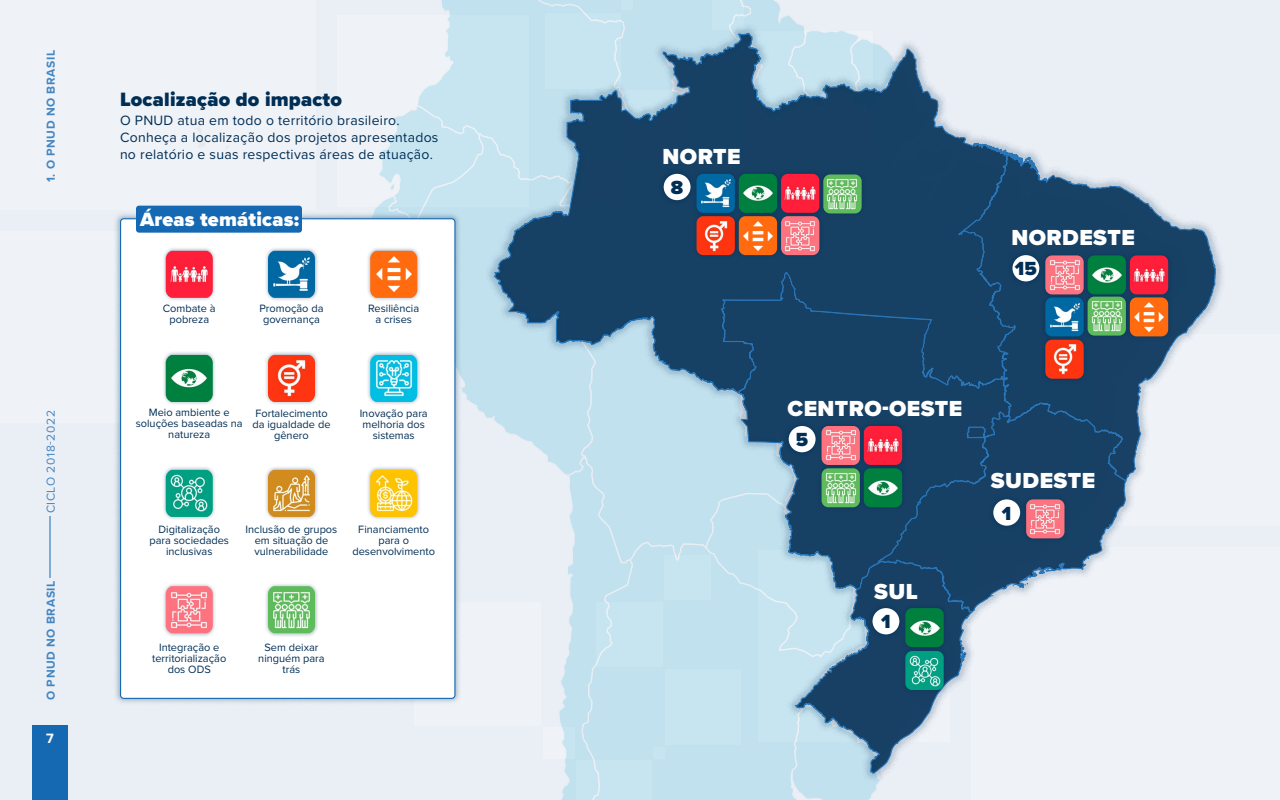
<style>
.page{position:relative;width:1280px;height:800px;background:#eaeef5}
.page>*{position:absolute;margin:0;border:0;box-sizing:border-box;transform-origin:0 0}
.t1{font:900 22.6px "Proxima Nova";letter-spacing:.02em;color:#fff}
.t2{font:900 20px "Proxima Nova";letter-spacing:.01em;color:#002e55}
.t3{font:900 20px "Proxima Nova";letter-spacing:.01em;color:#fff}
.t4{font:900 19.7px "Proxima Nova";color:#002e55}
.t5{font:14px/16.8px "Proxima Nova";letter-spacing:.02em;color:#002e55}
.t6{font:700 14px "Proxima Nova";color:#fff}
.t7{font:700 12px "Proxima Nova";letter-spacing:.05em;color:#4486c1}
.t8{font:12px "Proxima Nova";letter-spacing:.05em;color:#4486c1}
.t9{font:11px/11px "Proxima Nova";color:#002e55;text-align:center}
.t10{font:10.2px "Proxima Nova";color:#fff}
</style>
<div class="page">
<div style="left:414px;top:602px;width:127px;height:124px;background:#eff2f7"></div>
<div style="left:1095px;top:334px;width:185px;height:192px;background:#eff2f7"></div>
<div style="left:971px;top:548px;width:309px;height:252px;background:#eff2f7"></div>
<div style="left:0;top:231px;width:191px;height:192px;background:#eff2f7"></div>
<div style="left:337px;top:15px;width:192px;height:192px;background:#eff2f7"></div>
<div style="left:0;top:0;width:315px;height:210px;background:#eff2f7"></div>
<svg style="left:628px;top:0;width:272px;height:23px;background:#d4e7f1"></svg>
<svg style="left:416px;top:0;width:212px;height:133px;fill:#c7e5f1"></svg>
<svg style="left:394px;top:105px;width:90px;height:28px;background:#cce6f1"></svg>
<svg style="left:371px;top:133px;width:114px;height:343px;background:#cde6f1"></svg>
<svg style="left:535px;top:783px;width:170px;height:17px;background:#cbe5f0"></svg>
<div style="left:485px;top:23px;width:740px;height:760px;background:#002e55;opacity:.23"></div>
<svg style="left:720px;top:396px;width:237px;height:97px;background:#648aa4"></svg>
<svg style="left:972px;top:620px;width:34px;height:155px"></svg>
<svg style="left:705px;top:493px;width:267px;height:307px;background:#9ebcce"></svg>
<svg style="left:878px;top:399px;width:249px;height:221px"></svg>
<svg style="left:1086px;top:556px;width:5px;height:3px"></svg>
<svg style="left:1081px;top:566px;width:3px;height:4px"></svg>
<svg style="left:1002px;top:588px;width:4px;height:3px"></svg>
<svg style="left:1012px;top:563px;width:53px;height:26px"></svg>
<svg style="left:957px;top:91px;width:274px;height:395px"></svg>
<svg style="left:1032px;top:144px;width:16px;height:37px"></svg>
<svg style="left:487px;top:32px;width:545px;height:364px;background:#527793"></svg>
<div style="left:114px;top:212px;width:348px;height:493px;background:#19486a;opacity:.37"></div>
<div style="left:121px;top:219px;width:334px;height:479px;background:#fff;border-radius:3px"></div>
<div style="left:136px;top:206px;width:166px;height:27px;background:#1568b2;border-radius:3px"></div>
<div style="left:1125px;top:251px;width:48px;height:48px;background:#002e55;opacity:.4"></div>
<img style="left:1131px;top:255px;width:37px;height:38px">
<div style="left:692px;top:211px;width:48px;height:49px;background:#002e55;opacity:.4"></div>
<img style="left:697px;top:218px;width:37px;height:37px">
<div style="left:817px;top:463px;width:48px;height:49px;background:#002e55;opacity:.4"></div>
<img style="left:822px;top:470px;width:37px;height:37px">
<div style="left:1041px;top:293px;width:48px;height:48px;background:#123d61"></div>
<img style="left:1045px;top:299px;width:38px;height:36px">
<div style="left:734px;top:211px;width:48px;height:49px;background:#002e55;opacity:.4"></div>
<img style="left:739px;top:218px;width:37px;height:37px">
<div style="left:162px;top:247px;width:55px;height:55px;background:#002e55;opacity:.4"></div>
<img style="left:166px;top:251px;width:47px;height:47px">
<div style="left:264px;top:247px;width:55px;height:55px;background:#002e55;opacity:.4"></div>
<img style="left:268px;top:251px;width:47px;height:47px">
<div style="left:366px;top:247px;width:55px;height:55px;background:#002e55;opacity:.4"></div>
<img style="left:370px;top:251px;width:47px;height:47px">
<div style="left:1083px;top:251px;width:48px;height:48px;background:#002e55;opacity:.4"></div>
<img style="left:1089px;top:255px;width:37px;height:37px">
<div style="left:734px;top:169px;width:48px;height:49px;background:#002e55;opacity:.4"></div>
<img style="left:740px;top:174px;width:36px;height:39px">
<div style="left:859px;top:421px;width:48px;height:49px;background:#002e55;opacity:.4"></div>
<img style="left:865px;top:426px;width:37px;height:37px">
<div style="left:901px;top:646px;width:48px;height:49px;background:#002e55;opacity:.4"></div>
<img style="left:905px;top:652px;width:39px;height:38px">
<div style="left:264px;top:351px;width:55px;height:55px;background:#002e55;opacity:.4"></div>
<img style="left:268px;top:355px;width:47px;height:47px">
<div style="left:162px;top:351px;width:55px;height:55px;background:#002e55;opacity:.4"></div>
<img style="left:166px;top:355px;width:47px;height:47px">
<div style="left:366px;top:351px;width:55px;height:55px;background:#002e55;opacity:.4"></div>
<img style="left:370px;top:355px;width:47px;height:47px">
<div style="left:776px;top:211px;width:48px;height:49px;background:#002e55;opacity:.4"></div>
<img style="left:781px;top:218px;width:38px;height:37px">
<div style="left:264px;top:466px;width:55px;height:55px;background:#002e55;opacity:.4"></div>
<img style="left:268px;top:470px;width:47px;height:47px">
<div style="left:366px;top:466px;width:55px;height:55px;background:#002e55;opacity:.4"></div>
<img style="left:370px;top:470px;width:47px;height:47px">
<div style="left:162px;top:466px;width:55px;height:55px;background:#002e55;opacity:.4"></div>
<img style="left:166px;top:470px;width:47px;height:47px">
<div style="left:776px;top:169px;width:48px;height:49px;background:#002e55;opacity:.4"></div>
<img style="left:781px;top:174px;width:38px;height:39px">
<div style="left:859px;top:463px;width:48px;height:49px;background:#002e55;opacity:.4"></div>
<img style="left:864px;top:468px;width:38px;height:39px">
<div style="left:1041px;top:251px;width:48px;height:48px;background:#002e55;opacity:.4"></div>
<img style="left:1045px;top:255px;width:39px;height:39px">
<div style="left:692px;top:169px;width:48px;height:49px;background:#002e55;opacity:.4"></div>
<img style="left:697px;top:174px;width:38px;height:39px">
<div style="left:817px;top:421px;width:48px;height:49px;background:#002e55;opacity:.4"></div>
<img style="left:822px;top:426px;width:38px;height:39px">
<div style="left:1022px;top:495px;width:47px;height:48px;background:#002e55;opacity:.4"></div>
<img style="left:1026px;top:499px;width:39px;height:39px">
<div style="left:901px;top:603px;width:48px;height:49px;background:#143e62"></div>
<img style="left:905px;top:608px;width:39px;height:39px">
<div style="left:162px;top:582px;width:55px;height:55px;background:#002e55;opacity:.4"></div>
<img style="left:166px;top:586px;width:47px;height:47px">
<div style="left:264px;top:582px;width:55px;height:55px;background:#002e55;opacity:.4"></div>
<img style="left:268px;top:586px;width:47px;height:47px">
<div style="left:1083px;top:292px;width:48px;height:48px;background:#002e55;opacity:.4"></div>
<img style="left:1088px;top:297px;width:37px;height:39px">
<div style="left:1125px;top:293px;width:48px;height:48px;background:#002e55;opacity:.4"></div>
<img style="left:1130px;top:297px;width:38px;height:39px">
<div style="left:1041px;top:335px;width:48px;height:49px;background:#002e55;opacity:.4"></div>
<img style="left:1045px;top:340px;width:39px;height:39px">
<div style="left:819px;top:170px;width:48px;height:48px;background:#143e62"></div>
<img style="left:823px;top:174px;width:39px;height:39px">
<div style="left:1007px;top:249px;width:38px;height:38px;background:#143e63"></div>
<div style="left:1012px;top:255px;width:27px;height:26px;background:#fff;border-radius:50%"></div>
<div style="left:658px;top:168px;width:38px;height:38px;background:#143e63"></div>
<div style="left:664px;top:174px;width:27px;height:26px;background:#fff;border-radius:50%"></div>
<div style="left:783px;top:420px;width:38px;height:38px;background:#143f63"></div>
<div style="left:789px;top:426px;width:27px;height:26px;background:#fff;border-radius:50%"></div>
<div style="left:987px;top:493px;width:39px;height:39px;background:#153f63"></div>
<div style="left:993px;top:499px;width:27px;height:27px;background:#fff;border-radius:50%"></div>
<div style="left:867px;top:602px;width:38px;height:38px;background:#002e55;opacity:.6"></div>
<div style="left:873px;top:608px;width:26px;height:26px;background:#fff;border-radius:50%"></div>
<hr style="left:50px;top:516px;width:1px;height:62px;background:#1568b2">
<div style="left:32px;top:725px;width:36px;height:75px;background:#1568b2"></div>
<p class="t7" style="left:42px;top:182px;width:134px;rotate:-90deg">1. O PNUD NO BRASIL</p>
<p class="t8" style="left:42px;top:513px;width:105px;rotate:-90deg">CICLO 2018-2022</p>
<p class="t7" style="left:42px;top:700px;width:121px;rotate:-90deg">O PNUD NO BRASIL</p>
<p class="t6" style="left:46px;top:728px;width:9px">7</p>
<h2 class="t2" style="left:120px;top:84px;width:224px">Localização do impacto</h2>
<p class="t5" style="left:120px;top:111px;width:320px">O PNUD atua em todo o território brasileiro.<br>Conheça a localização dos projetos apresentados no relatório e suas respectivas áreas de atuação.</p>
<h2 class="t3" style="left:140px;top:205px;width:161px">Áreas temáticas:</h2>
<p class="t9" style="left:163px;top:303px;width:54px">Combate à pobreza</p>
<p class="t9" style="left:259px;top:303px;width:66px">Promoção da governança</p>
<p class="t9" style="left:368px;top:303px;width:53px">Resiliência a crises</p>
<p class="t9" style="left:136px;top:407px;width:108px">Meio ambiente e soluções baseadas na natureza</p>
<p class="t9" style="left:360px;top:407px;width:70px">Inovação para melhoria dos sistemas</p>
<p class="t9" style="left:252px;top:407px;width:80px">Fortalecimento da igualdade de gênero</p>
<p class="t9" style="left:149px;top:523px;width:81px">Digitalização para sociedades inclusivas</p>
<p class="t9" style="left:246px;top:523px;width:93px">Inclusão de grupos em situação de vulnerabilidade</p>
<p class="t9" style="left:352px;top:523px;width:84px">Financiamento para o desenvolvimento</p>
<p class="t9" style="left:152px;top:641px;width:76px">Integração e territorialização dos ODS</p>
<p class="t9" style="left:258px;top:641px;width:68px">Sem deixar ninguém para trás</p>
<h1 class="t1" style="left:663px;top:139px;width:79px">NORTE</h1>
<h3 class="t4" style="left:671px;top:173px;width:14px">8</h3>
<h1 class="t1" style="left:1011px;top:220px;width:125px">NORDESTE</h1>
<h3 class="t4" style="left:1015px;top:254px;width:24px">15</h3>
<p class="t10" style="left:875px;top:390px;width:34px;rotate:2deg">BRAZIL</p>
<h1 class="t1" style="left:788px;top:391px;width:176px">CENTRO-OESTE</h1>
<h3 class="t4" style="left:796px;top:425px;width:14px">5</h3>
<h1 class="t1" style="left:874px;top:574px;width:45px">SUL</h1>
<h3 class="t4" style="left:881px;top:607px;width:11px">1</h3>
<h1 class="t1" style="left:991px;top:464px;width:106px">SUDESTE</h1>
<h3 class="t4" style="left:1002px;top:498px;width:11px">1</h3>
</div>
